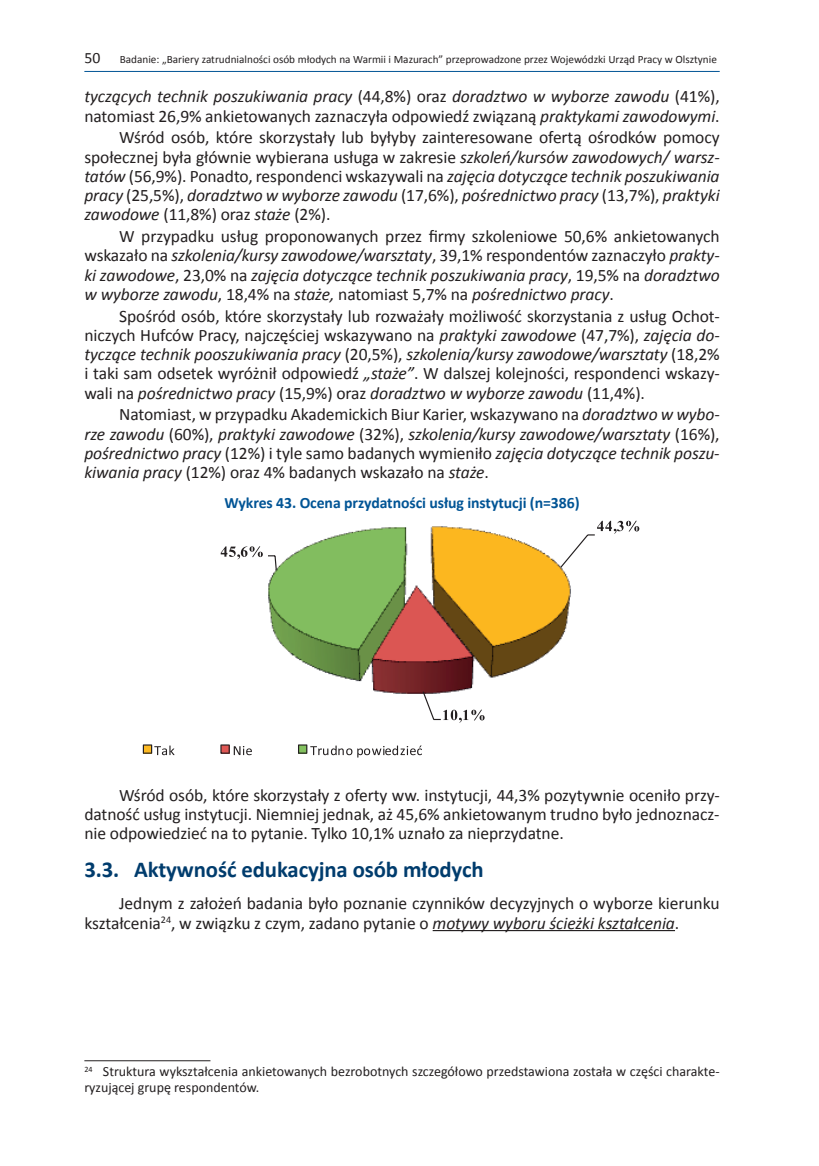
<style>
.page{position:relative;width:819px;height:1166px;background:#fff}
.page>*{position:absolute;margin:0;border:0;box-sizing:border-box;transform-origin:0 0}
.t1{font:700 22.75px "Calibri";letter-spacing:-.005em;color:#003c6d}
.t2{font:17.5px/19.2px "Calibri";letter-spacing:-.005em;color:#231f20;text-align:justify}
.t3{font:italic 17.5px/19.2px "Calibri";letter-spacing:-.005em;color:#231f20}
.t4{font:700 15.75px "Calibri";letter-spacing:-.005em;color:#005495}
.t5{font:14px/15.4px "Calibri";color:#231f20}
.t6{font:11.2px "Calibri";color:#231f20}
.s1{font-size:15.75px}
.s2{font-style:normal}
.s3{font-style:italic}
</style>
<div class="page">
<hr style="left:84px;top:71px;width:635px;height:1px;background:#005495">
<hr style="left:432px;top:930px;width:243px;height:1px;background:#231f20">
<img style="left:237px;top:526px;width:358px;height:34px">
<svg style="left:268px;top:534px;width:326px;height:186px"></svg>
<svg style="left:597px;top:521px;width:42px;height:13px"></svg>
<svg style="left:443px;top:710px;width:41px;height:13px"></svg>
<svg style="left:221px;top:546px;width:42px;height:13px"></svg>
<svg style="left:143px;top:744px;width:31px;height:11px"></svg>
<svg style="left:220px;top:744px;width:32px;height:11px"></svg>
<svg style="left:298px;top:744px;width:124px;height:13px"></svg>
<hr style="left:84px;top:1060px;width:126px;height:1px;background:#231f20">
<p class="t6" style="left:84px;top:52px;width:634px"><span class="s1">50</span> Badanie: „Bariery zatrudnialności osób młodych na Warmii i Mazurach” przeprowadzone przez Wojewódzki Urząd Pracy w Olsztynie</p>
<p class="t3" style="left:84px;top:86px;width:636px">tyczących technik poszukiwania pracy <span class="s2">(44,8%) oraz</span> doradztwo w wyborze zawodu <span class="s2">(41%), natomiast 26,9% ankietowanych zaznaczyła odpowiedź związaną</span> praktykami zawodowymi<span class="s2">.</span></p>
<p class="t2" style="left:84px;top:127px;width:636px;text-indent:35px">Wśród osób, które skorzystały lub byłyby zainteresowane ofertą ośrodków pomocy społecznej była głównie wybierana usługa w zakresie <span class="s3">szkoleń/kursów zawodowych/ warsz&shy;tatów</span> (56,9%). Ponadto, respondenci wskazywali na <span class="s3">zajęcia dotyczące technik poszukiwania pracy</span> (25,5%), <span class="s3">doradztwo w wyborze zawodu</span> (17,6%), <span class="s3">pośrednictwo pracy</span> (13,7%), <span class="s3">praktyki zawodowe</span> (11,8%) oraz <span class="s3">staże</span> (2%).</p>
<p class="t2" style="left:84px;top:226px;width:636px;text-indent:35px">W przypadku usług proponowanych przez firmy szkoleniowe 50,6% ankietowanych wskazało na <span class="s3">szkolenia/kursy zawodowe/warsztaty</span>, 39,1% respondentów zaznaczyło <span class="s3">prakty&shy;ki zawodowe</span>, 23,0% na <span class="s3">zajęcia dotyczące technik poszukiwania pracy</span>, 19,5% na <span class="s3">doradztwo w wyborze zawodu</span>, 18,4% na <span class="s3">staże,</span> natomiast 5,7% na <span class="s3">pośrednictwo pracy</span>.</p>
<p class="t2" style="left:84px;top:305px;width:636px;text-indent:35px">Spośród osób, które skorzystały lub rozważały możliwość skorzystania z usług Ochot&shy;niczych Hufców Pracy, najczęściej wskazywano na <span class="s3">praktyki zawodowe</span> (47,7%), <span class="s3">zajęcia do&shy;tyczące technik pooszukiwania pracy</span> (20,5%), <span class="s3">szkolenia/kursy zawodowe/warsztaty</span> (18,2% i taki sam odsetek wyróżnił odpowiedź <span class="s3">„staże”</span>. W dalszej kolejności, respondenci wskazy&shy;wali na <span class="s3">pośrednictwo pracy</span> (15,9%) oraz <span class="s3">doradztwo w wyborze zawodu</span> (11,4%).</p>
<p class="t3" style="left:84px;top:404px;width:636px;text-align:justify;text-indent:35px"><span class="s2">Natomiast, w przypadku Akademickich Biur Karier, wskazywano na</span> doradztwo w wybo&shy;rze zawodu <span class="s2">(60%),</span> praktyki zawodowe <span class="s2">(32%),</span> szkolenia/kursy zawodowe/warsztaty <span class="s2">(16%), </span>pośrednictwo pracy <span class="s2">(12%) i tyle samo badanych wymieniło</span> zajęcia dotyczące technik poszu&shy;kiwania pracy <span class="s2">(12%) oraz 4% badanych wskazało na</span> staże<span class="s2">.</span></p>
<p class="t4" style="left:224px;top:493px;width:356px">Wykres 43. Ocena przydatności usług instytucji (n=386)</p>
<p class="t2" style="left:84px;top:784px;width:636px;text-indent:35px">Wśród osób, które skorzystały z oferty ww. instytucji, 44,3% pozytywnie oceniło przy&shy;datność usług instytucji. Niemniej jednak, aż 45,6% ankietowanym trudno było jednoznacz&shy;nie odpowiedzieć na to pytanie. Tylko 10,1% uznało za nieprzydatne.</p>
<h1 class="t1" style="left:84px;top:855px;width:401px">3.3. Aktywność edukacyjna osób młodych</h1>
<p class="t2" style="left:84px;top:893px;width:636px;text-indent:35px">Jednym z założeń badania było poznanie czynników decyzyjnych o wyborze kierunku kształcenia<sup>24</sup>, w związku z czym, zadano pytanie o <span class="s3">motywy wyboru ścieżki kształcenia</span>.</p>
<p class="t5" style="left:84px;top:1063px;width:636px"><sup>24</sup> Struktura wykształcenia ankietowanych bezrobotnych szczegółowo przedstawiona została w części charakte&shy;ryzującej grupę respondentów.</p>
</div>
